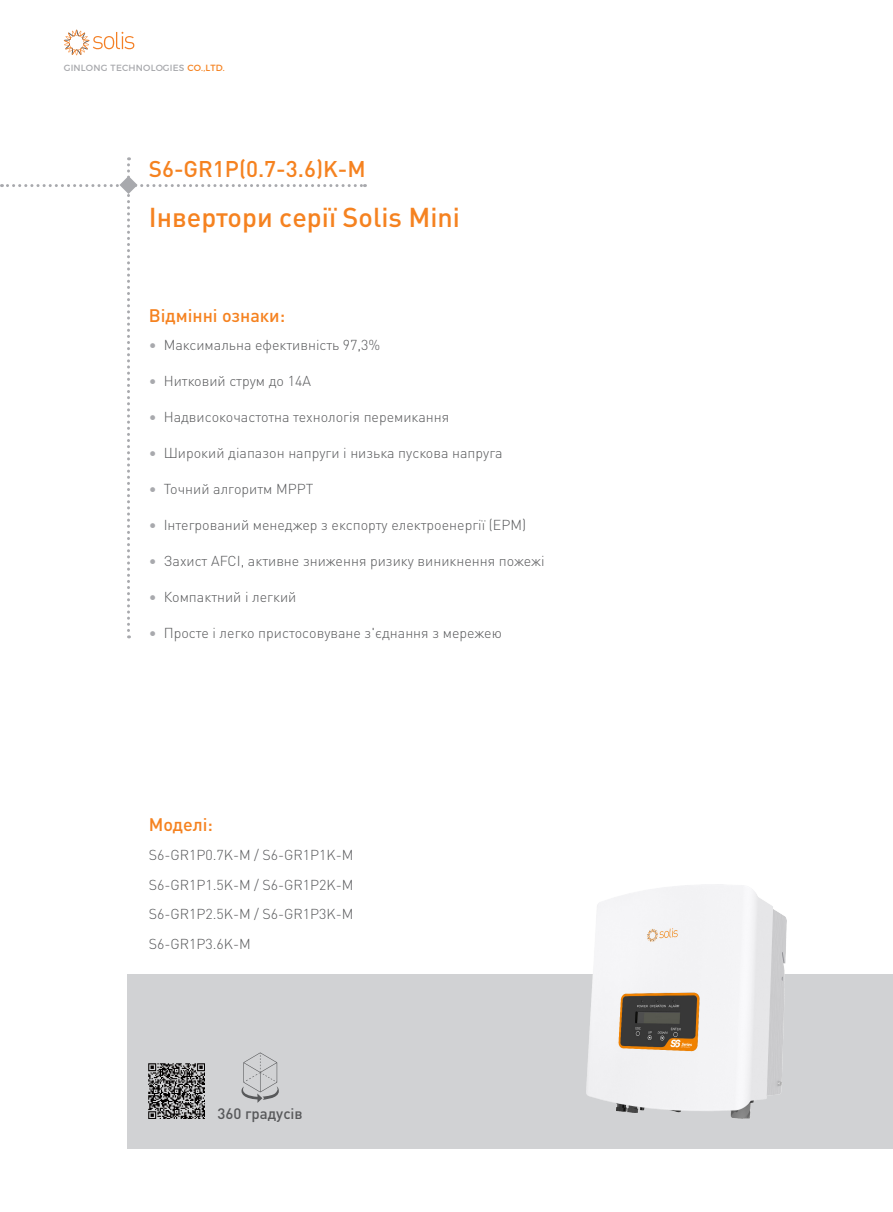
<style>
.page{position:relative;width:893px;height:1212px;background:#fff}
.page>*{position:absolute;margin:0;border:0;box-sizing:border-box;transform-origin:0 0}
.t1{font:500 27px "DIN Pro";color:#f58220}
.t2{font:500 22.5px "DIN Pro";color:#f58220}
.t3{font:500 18px "DIN Pro";color:#f58220}
.t4{font:500 15px "DIN Pro";color:#57585a}
.t5{font:300 14.25px/29.5px "DIN Pro";color:#57585a;text-align:justify}
.t6{font:9px "Montserrat";letter-spacing:.02em;color:#a8a9ad}
.s1{color:#f58220}
.s2{color:#a8a9ad}
</style>
<div class="page">
<div style="left:128px;top:974px;width:765px;height:174px;background:#d1d2d4"></div>
<svg style="left:64px;top:30px;width:70px;height:25px"></svg>
<img style="left:586px;top:884px;width:201px;height:234px">
<img style="left:149px;top:1063px;width:55px;height:55px">
<svg style="left:241px;top:1052px;width:38px;height:51px"></svg>
<svg style="left:1px;top:157px;width:364px;height:481px"></svg>
<p class="t6" style="left:64px;top:61px;width:163px">GINLONG TECHNOLOGIES <span class="s1">CO.,LTD.</span></p>
<h2 class="t2" style="left:149px;top:153px;width:218px">S6-GR1P(0.7-3.6)K-M</h2>
<h1 class="t1" style="left:149px;top:199px;width:313px">Інвертори серії Solis Mini</h1>
<p class="t3" style="left:149px;top:303px;width:138px">Відмінні ознаки:</p>
<p class="t5" style="left:149px;top:330px;width:233px"><span class="s2">•</span> Максимальна ефективність 97,3%</p>
<p class="t5" style="left:149px;top:366px;width:164px"><span class="s2">•</span> Нитковий струм до 14А</p>
<p class="t5" style="left:149px;top:402px;width:302px"><span class="s2">•</span> Надвисокочастотна технологія перемикання</p>
<p class="t5" style="left:149px;top:438px;width:355px"><span class="s2">•</span> Широкий діапазон напруги і низька пускова напруга</p>
<p class="t5" style="left:149px;top:474px;width:166px"><span class="s2">•</span> Точний алгоритм MPPT</p>
<p class="t5" style="left:149px;top:510px;width:379px"><span class="s2">•</span> Інтегрований менеджер з експорту електроенергії (EPM)</p>
<p class="t5" style="left:149px;top:546px;width:397px"><span class="s2">•</span> Захист AFCI, активне зниження ризику виникнення пожежі</p>
<p class="t5" style="left:149px;top:582px;width:149px"><span class="s2">•</span> Компактний і легкий</p>
<p class="t5" style="left:149px;top:618px;width:355px"><span class="s2">•</span> Просте і легко пристосовуване з'єднання з мережею</p>
<p class="t3" style="left:149px;top:813px;width:66px">Моделі:</p>
<p class="t5" style="left:149px;top:840px;width:206px">S6-GR1P0.7K-M / S6-GR1P1K-M S6-GR1P1.5K-M / S6-GR1P2K-M S6-GR1P2.5K-M / S6-GR1P3K-M S6-GR1P3.6K-M</p>
<p class="t4" style="left:218px;top:1103px;width:87px">360 градусів</p>
</div>
